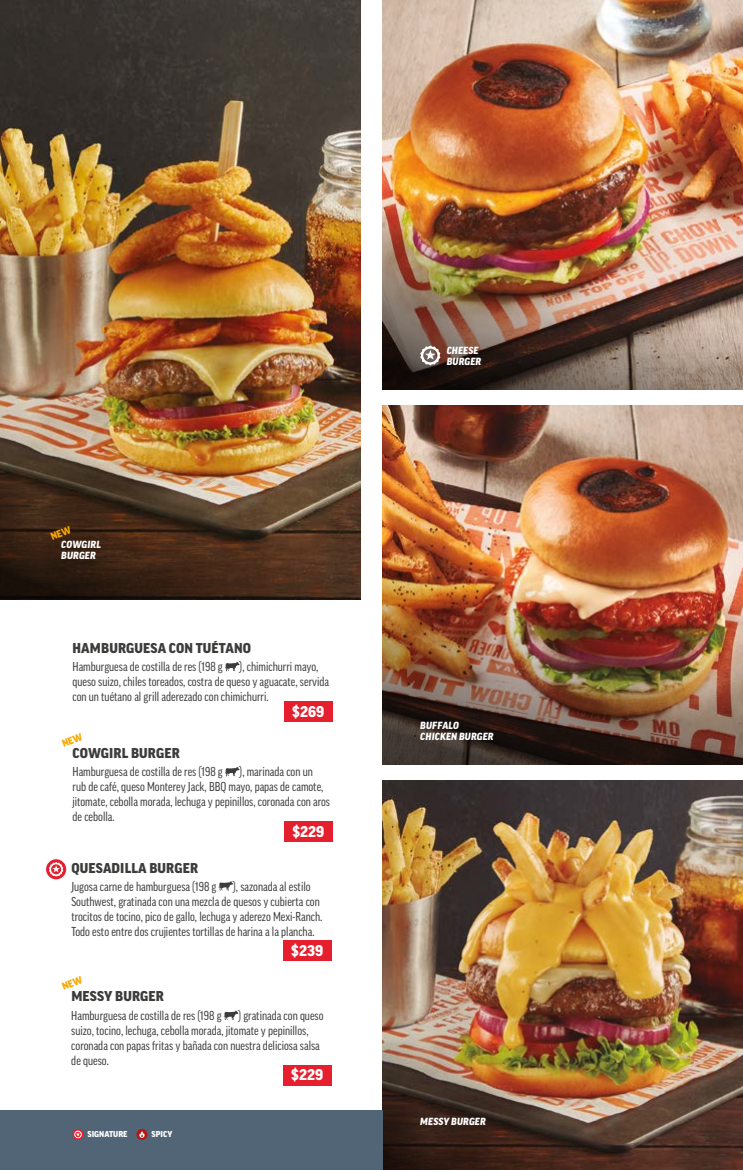
<style>
.page{position:relative;width:743px;height:1170px;background:#fff}
.page>*{position:absolute;margin:0;border:0;box-sizing:border-box;transform-origin:0 0}
.t1{font:900 15px "Good Pro";color:#fff}
.t2{font:900 13.75px "Good Pro";letter-spacing:.01em;color:#3c3c3b}
.t3{font:12.5px/15px "Good Pro Cond News";color:#3c3c3b}
.t4{font:italic 900 10px/11.2px "Good Pro";letter-spacing:.01em;color:#fff}
.t5{font:900 8.25px "Good Pro";color:#fff}
</style>
<div class="page">
<img style="left:0;top:0;width:360px;height:427px">
<img style="left:382px;top:0;width:360px;height:202px">
<img style="left:382px;top:780px;width:360px;height:263px">
<img style="left:382px;top:1043px;width:360px;height:127px">
<img style="left:382px;top:202px;width:360px;height:188px">
<img style="left:0;top:427px;width:360px;height:173px">
<div style="left:284px;top:701px;width:49px;height:20px;background:#e51f2e"></div>
<div style="left:284px;top:821px;width:49px;height:20px;background:#e51f2e"></div>
<div style="left:283px;top:941px;width:48px;height:20px;background:#e51f2e"></div>
<div style="left:283px;top:1065px;width:48px;height:20px;background:#e51f2e"></div>
<svg style="left:225px;top:662px;width:15px;height:9px"></svg>
<svg style="left:225px;top:767px;width:15px;height:9px"></svg>
<svg style="left:218px;top:881px;width:15px;height:10px"></svg>
<svg style="left:224px;top:1011px;width:14px;height:9px"></svg>
<div style="left:0;top:1110px;width:382px;height:60px;background:#516576"></div>
<svg style="left:72px;top:1129px;width:12px;height:11px"></svg>
<svg style="left:74px;top:1130px;width:8px;height:8px"></svg>
<svg style="left:46px;top:859px;width:20px;height:20px"></svg>
<svg style="left:49px;top:862px;width:14px;height:15px"></svg>
<svg style="left:136px;top:1129px;width:11px;height:11px"></svg>
<svg style="left:139px;top:1131px;width:5px;height:7px"></svg>
<svg style="left:420px;top:346px;width:20px;height:19px"></svg>
<img style="left:382px;top:406px;width:360px;height:113px">
<img style="left:382px;top:519px;width:360px;height:246px">
<svg style="left:50px;top:526px;width:22px;height:14px"></svg>
<p class="t4" style="left:61px;top:539px;width:41px">COWGIRL<br>BURGER</p>
<p class="t2" style="left:73px;top:640px;width:180px">HAMBURGUESA CON TUÉTANO</p>
<p class="t3" style="left:72px;top:659px;width:258px;text-indent:167px">), chimichurri mayo, queso suizo, chiles toreados, costra de queso y aguacate, servida con un tuétano al grill aderezado con chimichurri.</p>
<p class="t3" style="left:72px;top:659px;width:152px">Hamburguesa de costilla de res (198 g</p>
<p class="t1" style="left:292px;top:703px;width:34px">$269</p>
<p class="t2" style="left:73px;top:745px;width:109px">COWGIRL BURGER</p>
<p class="t3" style="left:72px;top:764px;width:152px">Hamburguesa de costilla de res (198 g</p>
<p class="t3" style="left:72px;top:764px;width:259px;text-indent:167px">), marinada con un<br>rub de café, queso Monterey Jack, BBQ mayo, papas de camote, jitomate, cebolla morada, lechuga y pepinillos, coronada con aros de cebolla.</p>
<p class="t2" style="left:71px;top:861px;width:128px">QUESADILLA BURGER</p>
<p class="t1" style="left:292px;top:823px;width:33px">$229</p>
<p class="t3" style="left:71px;top:879px;width:252px;text-indent:162px">), sazonada al estilo Southwest, gratinada con una mezcla de quesos y cubierta con trocitos de tocino, pico de gallo, lechuga y aderezo Mexi-Ranch.<br>Todo esto entre dos crujientes tortillas de harina a la plancha.</p>
<p class="t3" style="left:71px;top:879px;width:147px">Jugosa carne de hamburguesa (198 g</p>
<p class="t2" style="left:71px;top:989px;width:94px">MESSY BURGER</p>
<p class="t1" style="left:291px;top:942px;width:33px">$239</p>
<p class="t3" style="left:71px;top:1008px;width:254px;text-indent:167px">) gratinada con queso suizo, tocino, lechuga, cebolla morada, jitomate y pepinillos, coronada con papas fritas y bañada con nuestra deliciosa salsa de queso.</p>
<p class="t3" style="left:71px;top:1008px;width:152px">Hamburguesa de costilla de res (198 g</p>
<p class="t1" style="left:291px;top:1067px;width:33px">$229</p>
<p class="t5" style="left:87px;top:1130px;width:42px">SIGNATURE</p>
<p class="t5" style="left:151px;top:1130px;width:22px">SPICY</p>
<p class="t4" style="left:446px;top:345px;width:36px">CHEESE<br>BURGER</p>
<p class="t4" style="left:420px;top:720px;width:75px">BUFFALO<br>CHICKEN BURGER</p>
<p class="t4" style="left:420px;top:1116px;width:67px">MESSY BURGER</p>
</div>
